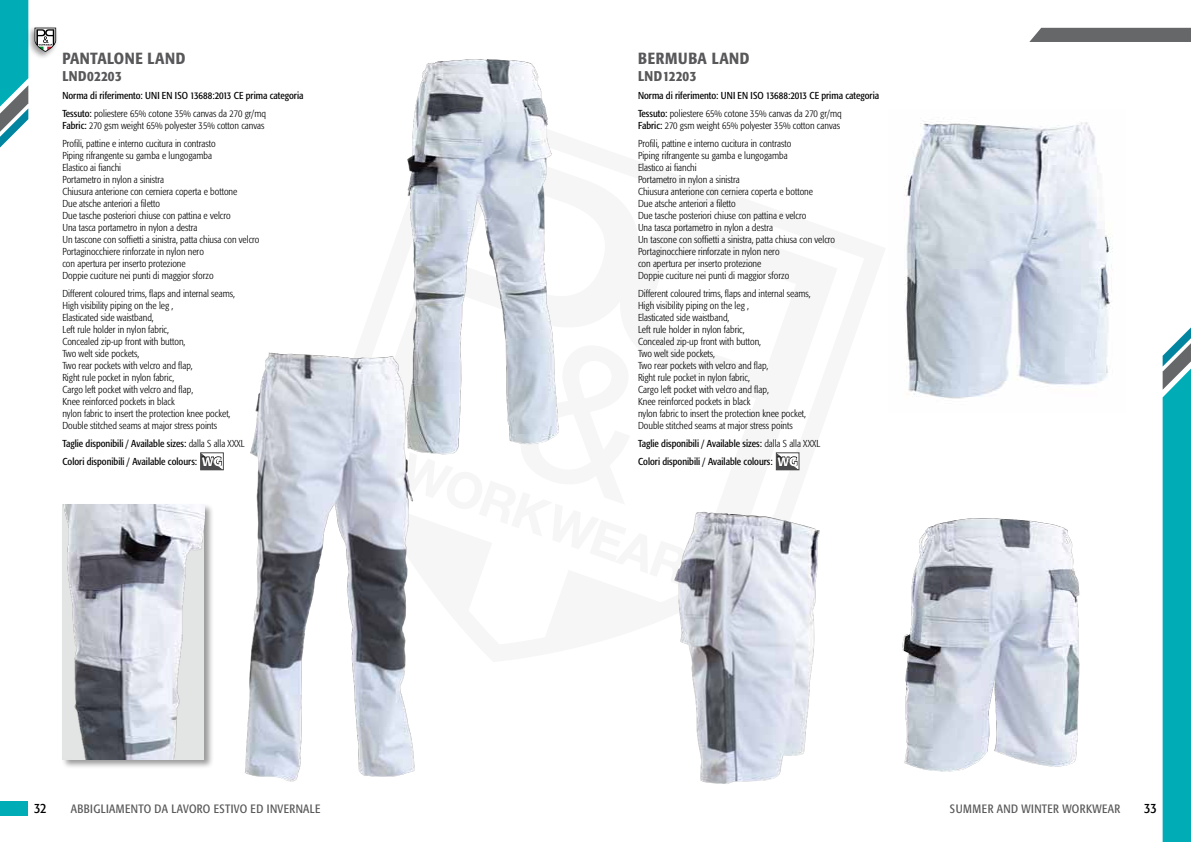
<style>
.page{position:relative;width:1191px;height:842px;background:#fff}
.page>*{position:absolute;margin:0;border:0;box-sizing:border-box;transform-origin:0 0}
.t1{font:500 condensed 16px "Formata";letter-spacing:.04em;color:#58585a}
.t2{font:500 condensed 14px "Formata";letter-spacing:.025em;color:#58585a}
.t3{font:condensed 14px "Formata";color:#000}
.t4{font:condensed 12px "Formata";letter-spacing:.025em;color:#58585a}
.t5{font:500 12px "Formata";color:#fff}
.t6{font:300 condensed 10px/12px "Formata";color:#000}
.t7{font:condensed 10px/18px "Formata";color:#000}
.s1{font-weight:300}
.s2{font-weight:400}
.s3{font-weight:500;font-stretch:normal;font-size:12px;color:#fff}
</style>
<div class="page">
<svg style="left:0;top:0;width:28px;height:148px"></svg>
<svg style="left:1162px;top:327px;width:29px;height:515px;background:#16aeb8"></svg>
<div style="left:1029px;top:28px;width:162px;height:14px;background:#666769"></div>
<div style="left:26px;top:25px;width:33px;height:35px;background:#000;opacity:.4"></div>
<svg style="left:35px;top:28px;width:21px;height:24px"></svg>
<div style="left:0;top:801px;width:28px;height:14px;background:#00acb6"></div>
<img style="left:407px;top:59px;width:152px;height:396px">
<img style="left:904px;top:121px;width:209px;height:278px">
<img style="left:902px;top:518px;width:178px;height:254px">
<img style="left:212px;top:344px;width:233px;height:438px">
<svg style="left:202px;top:455px;width:19px;height:13px"></svg>
<div style="left:200px;top:453px;width:23px;height:17px;border:1px solid #4b4b4d"></div>
<svg style="left:778px;top:455px;width:19px;height:13px"></svg>
<div style="left:776px;top:453px;width:23px;height:17px;border:1px solid #4b4b4d"></div>
<div style="left:61px;top:503px;width:153px;height:266px;background:#000;opacity:.4"></div>
<img style="left:62px;top:505px;width:142px;height:255px">
<img style="left:674px;top:511px;width:146px;height:273px">
<h1 class="t1" style="left:62px;top:48px;width:125px">PANTALONE LAND</h1>
<h2 class="t2" style="left:62px;top:67px;width:61px">LND02203</h2>
<p class="t7" style="left:62px;top:86px;width:243px">Norma di riferimento: UNI EN ISO 13688:2013 CE prima categoria<br>Tessuto: <span class="s1">poliestere 65% cotone 35% canvas da 270 gr/mq</span></p>
<p class="t6" style="left:62px;top:116px;width:204px;line-height:18px"><span class="s2">Fabric:</span> 270 gsm weight 65% polyester 35% cotton canvas<br>Profili, pattine e interno cucitura in contrasto</p>
<p class="t6" style="left:62px;top:149px;width:199px">Piping rifrangente su gamba e lungogamba<br>Elastico ai fianchi<br>Portametro in nylon a sinistra<br>Chiusura anterione con cerniera coperta e bottone<br>Due atsche anteriori a filetto<br>Due tasche posteriori chiuse con pattina e velcro<br>Una tasca portametro in nylon a destra<br>Un tascone con soffietti a sinistra, patta chiusa con velcro Portaginocchiere rinforzate in nylon nero<br>con apertura per inserto protezione<br>Doppie cuciture nei punti di maggior sforzo</p>
<p class="t6" style="left:62px;top:287px;width:174px">Different coloured trims, flaps and internal seams, High visibility piping on the leg ,<br>Elasticated side waistband,<br>Left rule holder in nylon fabric,<br>Concealed zip-up front with button,<br>Two welt side pockets,<br>Two rear pockets with velcro and flap,<br>Right rule pocket in nylon fabric,<br>Cargo left pocket with velcro and flap,<br>Knee reinforced pockets in black<br>nylon fabric to insert the protection knee pocket, Double stitched seams at major stress points</p>
<p class="t7" style="left:62px;top:434px;width:184px">Taglie disponibili / Available sizes: <span class="s1">dalla S alla XXXL<br></span>Colori disponibili / Available colours:</p>
<h1 class="t1" style="left:638px;top:48px;width:113px">BERMUBA LAND</h1>
<h2 class="t2" style="left:638px;top:67px;width:60px">LND12203</h2>
<p class="t7" style="left:638px;top:86px;width:243px">Norma di riferimento: UNI EN ISO 13688:2013 CE prima categoria<br>Tessuto: <span class="s1">poliestere 65% cotone 35% canvas da 270 gr/mq</span></p>
<p class="t6" style="left:638px;top:116px;width:204px;line-height:18px"><span class="s2">Fabric:</span> 270 gsm weight 65% polyester 35% cotton canvas<br>Profili, pattine e interno cucitura in contrasto</p>
<p class="t6" style="left:638px;top:149px;width:199px">Piping rifrangente su gamba e lungogamba<br>Elastico ai fianchi<br>Portametro in nylon a sinistra<br>Chiusura anterione con cerniera coperta e bottone<br>Due atsche anteriori a filetto<br>Due tasche posteriori chiuse con pattina e velcro<br>Una tasca portametro in nylon a destra<br>Un tascone con soffietti a sinistra, patta chiusa con velcro Portaginocchiere rinforzate in nylon nero<br>con apertura per inserto protezione<br>Doppie cuciture nei punti di maggior sforzo</p>
<p class="t6" style="left:638px;top:287px;width:174px">Different coloured trims, flaps and internal seams, High visibility piping on the leg ,<br>Elasticated side waistband,<br>Left rule holder in nylon fabric,<br>Concealed zip-up front with button,<br>Two welt side pockets,<br>Two rear pockets with velcro and flap,<br>Right rule pocket in nylon fabric,<br>Cargo left pocket with velcro and flap,<br>Knee reinforced pockets in black<br>nylon fabric to insert the protection knee pocket, Double stitched seams at major stress points</p>
<p class="t7" style="left:638px;top:434px;width:184px">Taglie disponibili / Available sizes: <span class="s1">dalla S alla XXXL</span></p>
<p class="t5" style="left:202px;top:454px;width:21px">WG</p>
<p class="t7" style="left:638px;top:452px;width:161px">Colori disponibili / Available colours: <span class="s3">WG</span></p>
<h2 class="t3" style="left:34px;top:800px;width:14px">32</h2>
<p class="t4" style="left:71px;top:802px;width:251px">ABBIGLIAMENTO DA LAVORO ESTIVO ED INVERNALE</p>
<p class="t4" style="left:950px;top:802px;width:172px">SUMMER AND WINTER WORKWEAR</p>
<h2 class="t3" style="left:1144px;top:800px;width:14px">33</h2>
</div>
